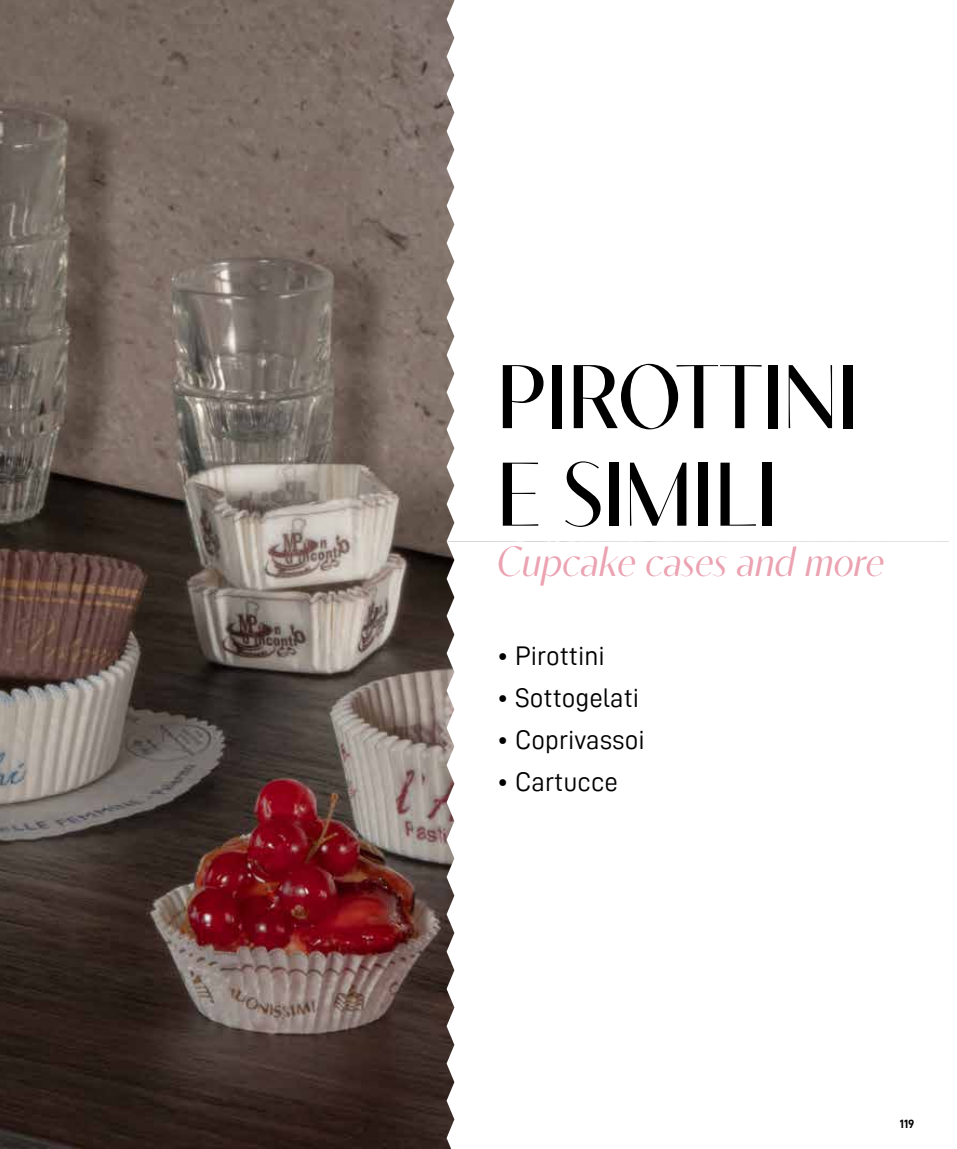
<style>
.page{position:relative;width:957px;height:1149px;background:#fff}
.page>*{position:absolute;margin:0;border:0;box-sizing:border-box;transform-origin:0 0}
.t1{font:90px/97.5px "Contralto Big";color:#000}
.t2{font:italic 300 42px "Contralto Big";color:#eba2b1}
.t3{font:27px "D DIN";color:#000}
.t4{font:12px "D DIN Bold";color:#000}
</style>
<div class="page">
<img style="left:0;top:0;width:446px;height:1148px">
<svg style="left:446px;top:541px;width:503px;height:607px"></svg>
<svg style="left:446px;top:0;width:9px;height:541px"></svg>
<h1 class="t1" style="left:496px;top:341px;width:363px">PIROTTINI<br>E SIMILI</h1>
<h2 class="t2" style="left:496px;top:530px;width:389px">Cupcake cases and more</h2>
<p class="t3" style="left:496px;top:640px;width:110px">• Pirottini</p>
<p class="t3" style="left:496px;top:683px;width:144px">• Sottogelati</p>
<p class="t3" style="left:496px;top:725px;width:150px">• Coprivassoi</p>
<p class="t3" style="left:496px;top:767px;width:123px">• Cartucce</p>
<p class="t4" style="left:900px;top:1116px;width:16px">119</p>
</div>
